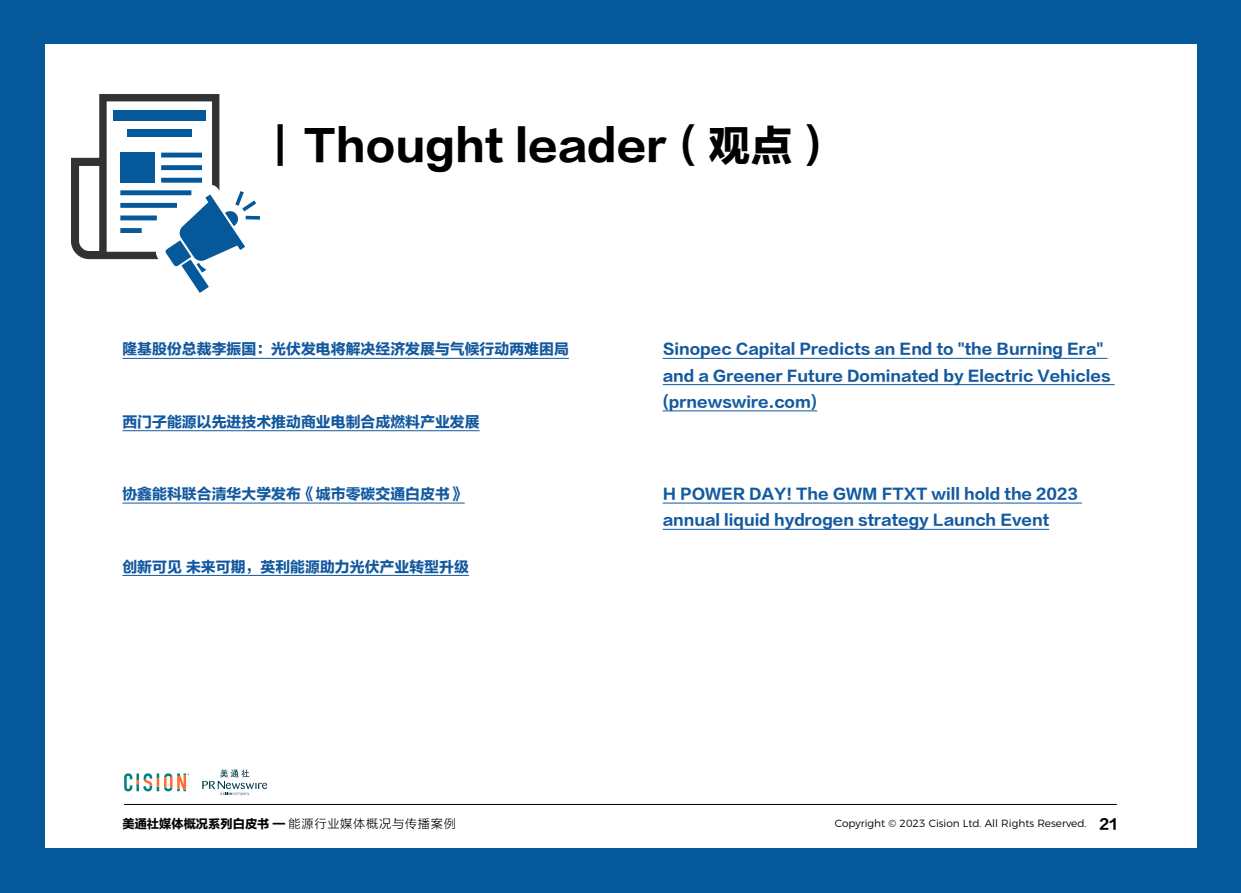
<style>
.page{position:relative;width:1241px;height:893px;background:#fff}
.page>*{position:absolute;margin:0;border:0;box-sizing:border-box;transform-origin:0 0}
.t1{font:42px "FZLTDHK GBK1 0";color:#000}
.正文{font:14.88px/26.2px "FZLTDHK GBK1 0";color:#13599f}
.t2{font:12.25px "FZLTDHK GBK1 0";color:#030000}
.t3{font:300 10.5px "Montserrat";color:#030000}
.s1{font-family:"FZLTXHK"}
.s2{font-family:"FZLTDHK GBK1 0";font-weight:400;font-size:14.17px}
</style>
<div class="page">
<div style="left:0;top:0;width:1240px;height:893px;background:#05599b"></div>
<div style="left:45px;top:45px;width:1151px;height:803px;background:#fff"></div>
<svg style="left:124px;top:773px;width:65px;height:18px"></svg>
<svg style="left:202px;top:769px;width:65px;height:27px"></svg>
<hr style="left:124px;top:804px;width:992px;height:1px;background:#000">
<svg style="left:71px;top:94px;width:189px;height:199px"></svg>
<hr style="left:122px;top:358px;width:447px;height:1px;background:#13599f">
<hr style="left:122px;top:430px;width:357px;height:1px;background:#13599f">
<hr style="left:122px;top:503px;width:342px;height:1px;background:#13599f">
<hr style="left:122px;top:575px;width:347px;height:1px;background:#13599f">
<hr style="left:662px;top:358px;width:445px;height:1px;background:#13599f">
<hr style="left:662px;top:384px;width:452px;height:1px;background:#13599f">
<hr style="left:662px;top:410px;width:155px;height:1px;background:#13599f">
<hr style="left:662px;top:503px;width:419px;height:1px;background:#13599f">
<hr style="left:662px;top:529px;width:387px;height:1px;background:#13599f">
<p class="t1" style="left:241px;top:123px;width:595px">▕ Thought leader（观点）</p>
<p class="正文" style="left:122px;top:337px;width:448px">隆基股份总裁李振国：光伏发电将解决经济发展与气候行动两难困局</p>
<p class="正文" style="left:122px;top:409px;width:359px">西门子能源以先进技术推动商业电制合成燃料产业发展</p>
<p class="正文" style="left:122px;top:482px;width:344px">协鑫能科联合清华大学发布《城市零碳交通白皮书》</p>
<p class="正文" style="left:122px;top:554px;width:348px">创新可见未来可期，英利能源助力光伏产业转型升级</p>
<p class="正文" style="left:662px;top:337px;width:449px">Sinopec Capital Predicts an End to "the Burning Era" and a Greener Future Dominated by Electric Vehicles (prnewswire.com)</p>
<p class="正文" style="left:662px;top:482px;width:416px">H POWER DAY! The GWM FTXT will hold the 2023 annual liquid hydrogen strategy Launch Event</p>
<p class="t2" style="left:122px;top:817px;width:335px">美通社媒体概况系列白皮书 — <span class="s1">能源行业媒体概况与传播案例</span></p>
<p class="t3" style="left:834px;top:815px;width:284px">Copyright © 2023 Cision Ltd. All Rights Reserved. <span class="s2">21</span></p>
</div>
